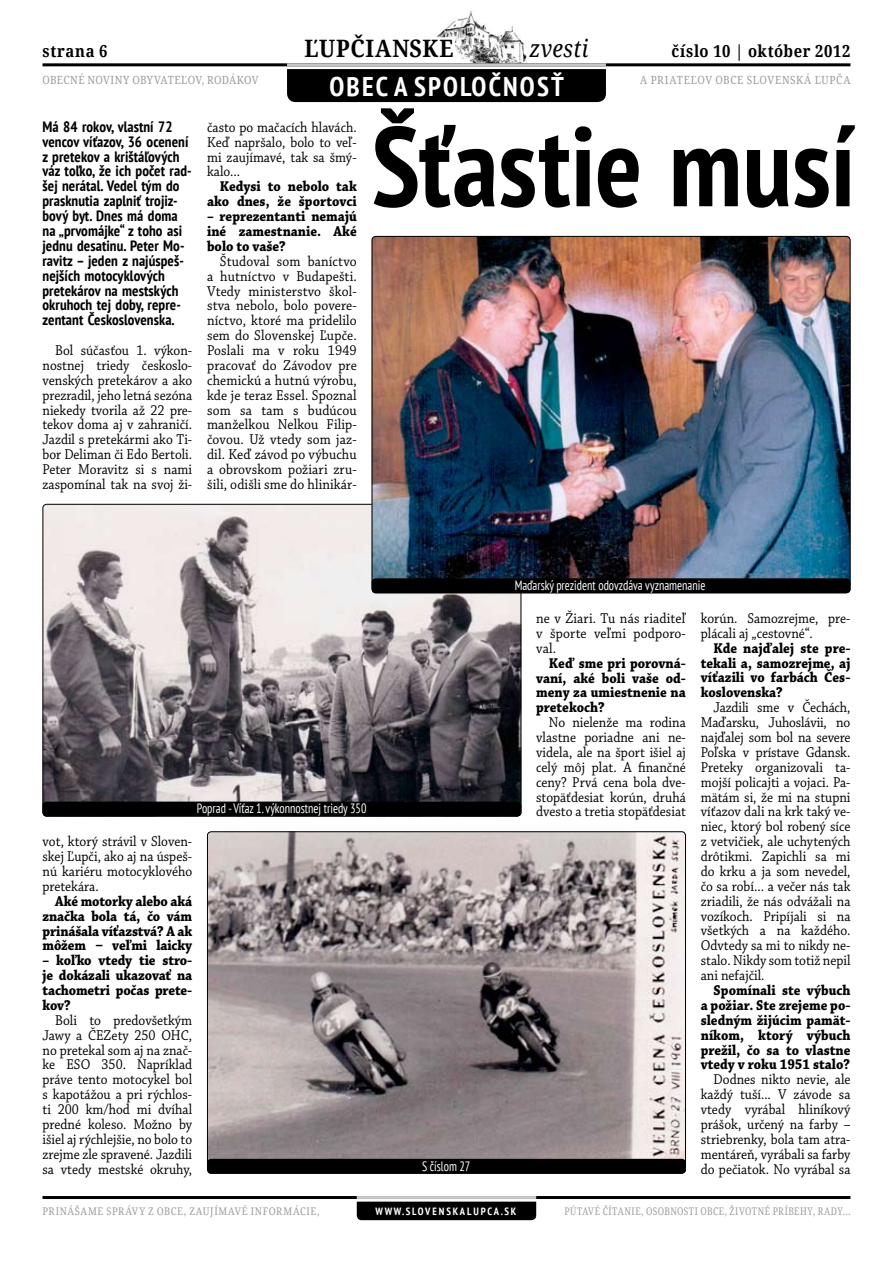
<style>
.page{position:relative;width:893px;height:1263px;background:#fff}
.page>*{position:absolute;margin:0;border:0;box-sizing:border-box;transform-origin:0 0}
.t1{font:700 condensed 112.5px "PT Sans";color:#000}
.t2{font:700 condensed 27px "PT Sans";letter-spacing:.08em;color:#fff}
.t3{font:700 24px "Droid Serif";letter-spacing:.03em;color:#000;scale:.9 1}
.t4{font:italic 24px "Droid Serif";letter-spacing:.01em;color:#000;scale:.9 1}
.t5{font:700 16.5px "Droid Serif";letter-spacing:.04em;color:#000;scale:.9 1}
.t6{font:15px/14.9px "Chaparral Pro";color:#000;text-align:justify;scale:.9 1}
.t7{font:700 15px/14.9px "Chaparral Pro";color:#000;text-align:justify;scale:.9 1}
.t8{font:15px/14.9px "Chaparral Pro";color:#000;text-align:justify;scale:.91 1}
.t9{font:700 condensed 15px/14.9px "PT Sans";letter-spacing:.005em;color:#000}
.t10{font:condensed 13.5px "PT Sans";color:#fff;scale:.9 1}
.t11{font:11.25px "Droid Serif";letter-spacing:.015em;color:#9c9d9f;scale:.9 1}
.t12{font:11.25px "Droid Serif";letter-spacing:.045em;color:#9c9d9f;scale:.9 1}
.t13{font:10.5px "Droid Serif";letter-spacing:.065em;color:#9c9d9f;scale:.82 1}
.t14{font:10.5px "Droid Serif";letter-spacing:.065em;color:#9c9d9f;scale:.9 1}
.t15{font:700 condensed 10.5px "PT Sans";letter-spacing:.18em;color:#fff}
</style>
<div class="page">
<hr style="left:43px;top:63px;width:807px;height:3px;background:#000">
<hr style="left:43px;top:1196px;width:807px;height:3px;background:#000">
<hr style="left:357px;top:1196px;width:179px;height:3px;background:#c5c6c8">
<div style="left:357px;top:1201px;width:179px;height:19px;background:#000"></div>
<svg style="left:287px;top:11px;width:319px;height:92px"></svg>
<img style="left:43px;top:504px;width:478px;height:312px">
<img style="left:209px;top:833px;width:475px;height:326px">
<div style="left:43px;top:801px;width:478px;height:15px;background:#000;border-radius:4px"></div>
<div style="left:207px;top:1159px;width:479px;height:15px;background:#000;border-radius:4px"></div>
<img style="left:372px;top:236px;width:478px;height:342px">
<div style="left:372px;top:578px;width:478px;height:15px;background:#000;border-radius:4px"></div>
<p class="t5" style="left:43px;top:41px;width:74px">strana 6</p>
<h3 class="t3" style="left:304px;top:34px;width:167px">ĽUPČIANSKE</h3>
<h3 class="t4" style="left:529px;top:34px;width:67px">zvesti</h3>
<p class="t5" style="left:672px;top:41px;width:200px">číslo 10 | október 2012</p>
<h2 class="t2" style="left:330px;top:69px;width:236px">obec a spoločnosť</h2>
<h1 class="t1" style="left:372px;top:93px;width:485px">Šťastie musí</h1>
<p class="t11" style="left:43px;top:73px;width:242px">OBECNÉ NOVINY OBYVATEĽOV, RODÁKOV</p>
<p class="t12" style="left:640px;top:73px;width:235px">A PRIATEĽOV OBCE SLOVENSKÁ ĽUPČA</p>
<p class="t9" style="left:43px;top:119px;width:151px">Má 84 rokov, vlastní 72 vencov víťazov, 36 ocenení z pretekov a krištáľových váz toľko, že ich počet rad&shy;šej nerátal. Vedel tým do prasknutia zaplniť trojiz&shy;bový byt. Dnes má doma na „prvomájke“ z toho asi jednu desatinu. Peter Mo&shy;ravitz – jeden z najúspeš&shy;nejších motocyklových pretekárov na mestských okruhoch tej doby, repre&shy;zentant Československa.</p>
<p class="t6" style="left:43px;top:343px;width:168px;text-indent:13px">Bol súčasťou 1. výkon&shy;nostnej triedy českoslo&shy;venských pretekárov a ako prezradil, jeho letná sezóna niekedy tvorila až 22 pre&shy;tekov doma aj v zahraničí.<br>Jazdil s pretekármi ako Ti&shy;bor Deliman či Edo Bertoli.<br>Peter Moravitz si s nami zaspomínal tak na svoj ži-</p>
<p class="t6" style="left:207px;top:120px;width:168px">často po mačacích hlavách.<br>Keď napršalo, bolo to veľ&shy;mi zaujímavé, tak sa šmý&shy;kalo...</p>
<p class="t7" style="left:207px;top:180px;width:168px;text-align:right">Kedysi to nebolo tak ako dnes, že športovci</p>
<p class="t7" style="left:207px;top:209px;width:168px">– reprezentanti nemajú iné zamestnanie. Aké bolo to vaše?</p>
<p class="t8" style="left:207px;top:254px;width:166px;text-indent:13px">Študoval som baníctvo a hutníctvo v Budapešti.<br>Vtedy ministerstvo škol&shy;stva nebolo, bolo povere&shy;níctvo, ktoré ma pridelilo sem do Slovenskej Ľupče.<br>Poslali ma v roku 1949 pracovať do Závodov pre chemickú a hutnú výrobu, kde je teraz Essel. Spoznal som sa tam s budúcou manželkou Nelkou Filip&shy;čovou. Už vtedy som jaz&shy;dil. Keď závod po výbuchu a obrovskom požiari zru&shy;šili, odišli sme do hlinikár-</p>
<p class="t10" style="left:197px;top:800px;width:190px">Poprad - Víťaz 1. výkonnostnej triedy 350</p>
<p class="t6" style="left:43px;top:835px;width:168px">vot, ktorý strávil v Sloven&shy;skej Ľupči, ako aj na úspeš&shy;nú kariéru motocyklového pretekára.</p>
<p class="t7" style="left:43px;top:894px;width:168px;text-indent:13px">Aké motorky alebo aká značka bola tá, čo vám prinášala víťazstvá? A ak môžem ‒ veľmi laicky</p>
<p class="t7" style="left:43px;top:954px;width:168px">– koľko vtedy tie stro&shy;je dokázali ukazovať na tachometri počas prete&shy;kov?</p>
<p class="t6" style="left:43px;top:1013px;width:168px;text-indent:13px">Boli to predovšetkým Jawy a ČEZety 250 OHC, no pretekal som aj na znač&shy;ke ESO 350. Napríklad práve tento motocykel bol s kapotážou a pri rýchlos&shy;ti 200 km/hod mi dvíhal predné koleso. Možno by išiel aj rýchlejšie, no bolo to zrejme zle spravené. Jazdili sa vtedy mestské okruhy,</p>
<p class="t10" style="left:422px;top:1157px;width:55px">S číslom 27</p>
<p class="t10" style="left:515px;top:577px;width:213px">Maďarský prezident odovzdáva vyznamenanie</p>
<p class="t8" style="left:536px;top:611px;width:166px">ne v Žiari. Tu nás riaditeľ v športe veľmi podporo&shy;val.</p>
<p class="t7" style="left:536px;top:656px;width:168px;text-indent:13px">Keď sme pri porovná&shy;vaní, aké boli vaše od&shy;meny za umiestnenie na pretekoch?</p>
<p class="t6" style="left:536px;top:716px;width:168px;text-indent:13px">No nielenže ma rodina vlastne poriadne ani ne&shy;videla, ale na šport išiel aj celý môj plat. A finančné ceny? Prvá cena bola dve&shy;stopäťdesiat korún, druhá dvesto a tretia stopäťdesiat</p>
<p class="t6" style="left:701px;top:611px;width:168px">korún. Samozrejme, pre&shy;plácali aj „cestovné“.</p>
<p class="t7" style="left:701px;top:641px;width:168px;text-indent:13px">Kde najďalej ste pre&shy;tekali a, samozrejme, aj víťazili vo farbách Čes&shy;koslovenska?</p>
<p class="t6" style="left:701px;top:701px;width:168px;text-indent:13px">Jazdili sme v Čechách, Maďarsku, Juhoslávii, no najďalej som bol na severe Poľska v prístave Gdansk.<br>Preteky organizovali ta&shy;mojší policajti a vojaci. Pa&shy;mätám si, že mi na stupni víťazov dali na krk taký ve&shy;niec, ktorý bol robený síce z vetvičiek, ale uchytených drôtikmi. Zapichli sa mi do krku a ja som nevedel, čo sa robí... a večer nás tak zriadili, že nás odvážali na vozíkoch. Pripíjali si na všetkých a na každého.<br>Odvtedy sa mi to nikdy ne&shy;stalo. Nikdy som totiž nepil ani nefajčil.</p>
<p class="t7" style="left:701px;top:983px;width:168px;text-indent:13px">Spomínali ste výbuch a požiar. Ste zrejeme po&shy;sledným žijúcim pamät&shy;níkom, ktorý výbuch prežil, čo sa to vlastne vtedy v roku 1951 stalo?</p>
<p class="t6" style="left:701px;top:1073px;width:168px;text-indent:13px">Dodnes nikto nevie, ale každý tuší... V závode sa vtedy vyrábal hliníkový prášok, určený na farby – striebrenky, bola tam atra&shy;mentáreň, vyrábali sa farby do pečiatok. No vyrábal sa</p>
<p class="t14" style="left:43px;top:1204px;width:309px">PRINÁŠAME SPRÁVY Z OBCE, ZAUJÍMAVÉ INFORMÁCIE,</p>
<p class="t13" style="left:565px;top:1204px;width:350px">PÚTAVÉ ČÍTANIE, OSOBNOSTI OBCE, ŽIVOTNÉ PRÍBEHY, RADY...</p>
<p class="t15" style="left:376px;top:1204px;width:142px">www.slovenskalupca.sk</p>
</div>
